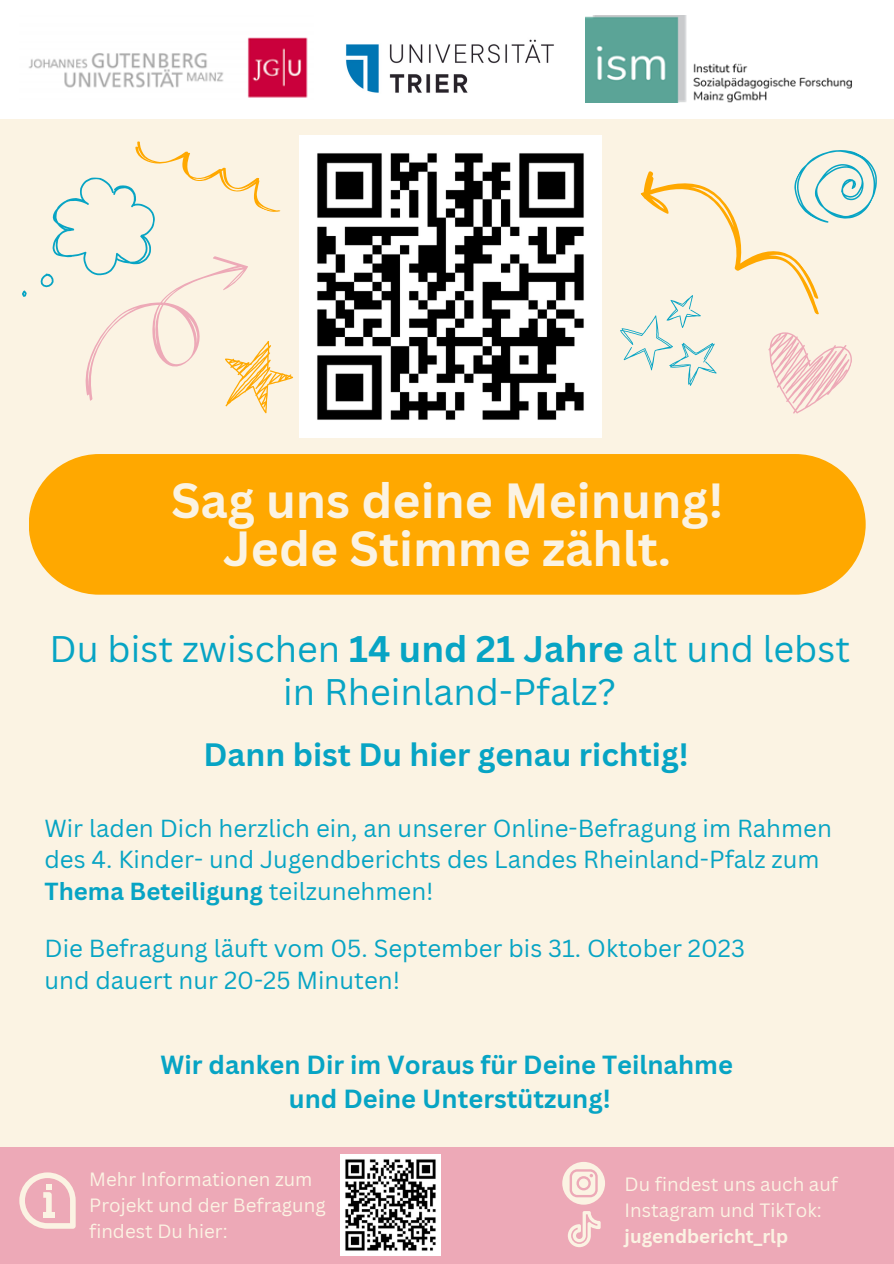
<style>
.page{position:relative;width:894px;height:1264px;background:#fff}
.page>*{position:absolute;margin:0;border:0;box-sizing:border-box;transform-origin:0 0}
.t1{font:700 48px "Canva Sans";color:#fbf3e3}
.t2{font:36px/42.8px "Canva Sans";color:#07a4c4;text-align:center}
.t3{font:700 31.5px "Canva Sans";color:#07a4c4}
.t4{font:700 25.5px "Canva Sans";color:#07a4c4}
.t5{font:24px/31.5px "Canva Sans";color:#07a4c4}
.t6{font:18.75px/26px "Canva Sans";color:#fbf3e3}
.t7{font:700 18.75px "Canva Sans";color:#fbf3e3}
.s1{font-weight:700}
</style>
<div class="page">
<div style="left:0;top:0;width:893px;height:1263px;background:#fbf3e3"></div>
<div style="left:0;top:1147px;width:893px;height:116px;background:#eda9b7"></div>
<div style="left:29px;top:454px;width:836px;height:140px;background:#ffa800"></div>
<div style="left:0;top:0;width:893px;height:119px;background:#fff"></div>
<img style="left:28px;top:37px;width:280px;height:61px">
<img style="left:585px;top:16px;width:267px;height:87px">
<svg style="left:19px;top:1172px;width:57px;height:56px"></svg>
<svg style="left:620px;top:150px;width:257px;height:264px"></svg>
<svg style="left:22px;top:141px;width:272px;height:273px"></svg>
<svg style="left:562px;top:1162px;width:43px;height:42px"></svg>
<svg style="left:567px;top:1211px;width:33px;height:36px"></svg>
<img style="left:299px;top:135px;width:302px;height:302px">
<img style="left:340px;top:1154px;width:100px;height:101px">
<img style="left:346px;top:39px;width:208px;height:54px">
<p class="t1" style="left:171px;top:467px;width:553px">Sag uns deine Meinung!</p>
<p class="t1" style="left:223px;top:514px;width:449px">Jede Stimme zählt.</p>
<p class="t2" style="left:49px;top:626px;width:802px">Du bist zwischen <span class="s1">14 und 21 Jahre</span> alt und lebst in Rheinland-Pfalz?</p>
<p class="t3" style="left:203px;top:732px;width:486px">Dann bist Du hier genau richtig!</p>
<p class="t5" style="left:44px;top:811px;width:788px">Wir laden Dich herzlich ein, an unserer Online-Befragung im Rahmen des 4. Kinder- und Jugendberichts des Landes Rheinland-Pfalz zum<br><span class="s1">Thema Beteiligung</span> teilzunehmen!</p>
<p class="t5" style="left:44px;top:932px;width:702px">Die Befragung läuft vom 05. September bis 31. Oktober 2023</p>
<p class="t5" style="left:44px;top:963px;width:357px">und dauert nur 20-25 Minuten!</p>
<p class="t4" style="left:160px;top:1047px;width:573px">Wir danken Dir im Voraus für Deine Teilnahme</p>
<p class="t4" style="left:289px;top:1080px;width:323px">und Deine Unterstützung!</p>
<p class="t6" style="left:89px;top:1165px;width:238px">Mehr Informationen zum<br>Projekt und der Befragung findest Du hier:</p>
<p class="t6" style="left:624px;top:1170px;width:215px">Du findest uns auch auf<br>Instagram und TikTok:</p>
<p class="t7" style="left:624px;top:1222px;width:165px">jugendbericht_rlp</p>
</div>
